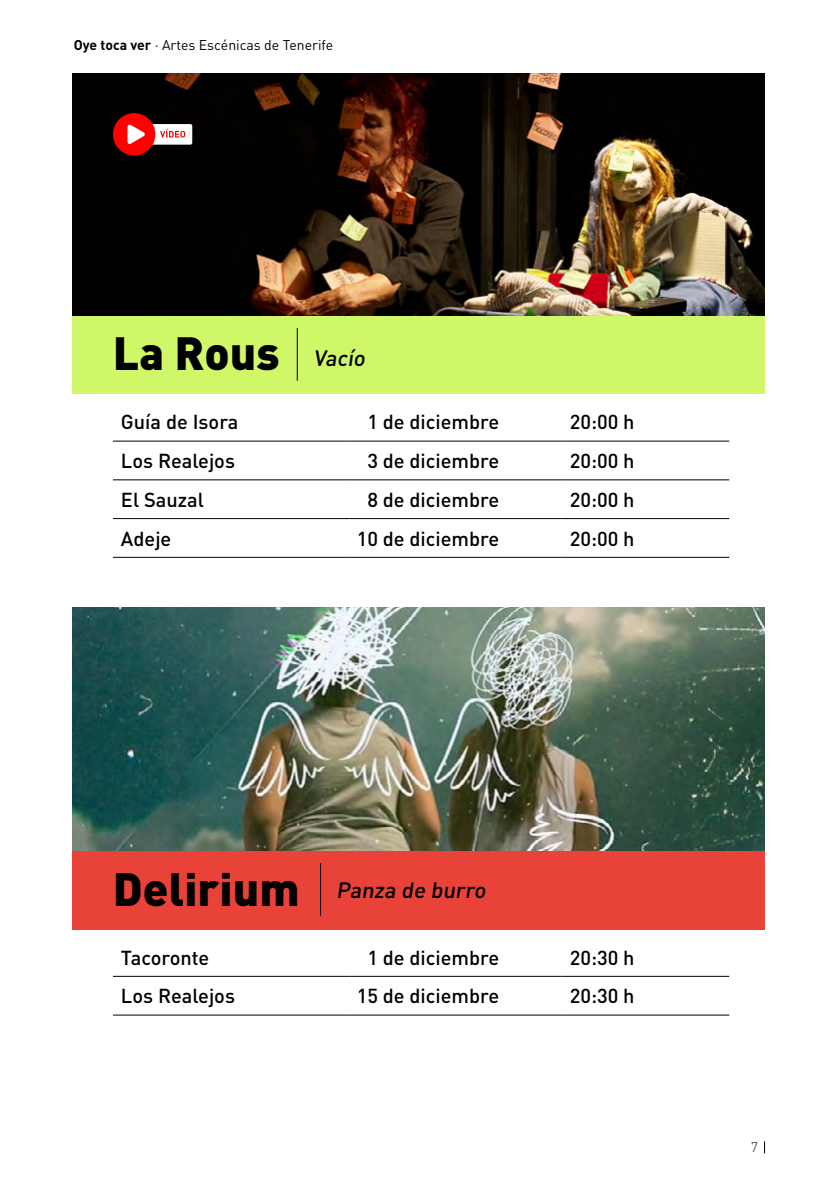
<style>
.page{position:relative;width:840px;height:1191px;background:#fff}
.page>*{position:absolute;margin:0;border:0;box-sizing:border-box;transform-origin:0 0}
.t1{font:900 46px "DIN Pro";color:#000}
.t2{font:500 22px "DIN Pro";color:#000}
.t3{font:500 20px "DIN Pro";color:#000}
.t4{font:14px "DIN Pro";color:#000}
.t5{font:14px "DIN Pro";color:#575756}
.s1{font-weight:700}
.s2{font-weight:500;font-size:22px}
.s3{font-weight:900;font-size:46px}
</style>
<div class="page">
<div style="left:72px;top:823px;width:692px;height:106px;background:#e94238"></div>
<hr style="left:113px;top:975px;width:236px;height:1px;background:#000">
<hr style="left:349px;top:975px;width:212px;height:1px;background:#000">
<hr style="left:561px;top:975px;width:167px;height:1px;background:#000">
<hr style="left:113px;top:1014px;width:236px;height:1px;background:#000">
<hr style="left:349px;top:1014px;width:212px;height:1px;background:#000">
<hr style="left:561px;top:1014px;width:167px;height:1px;background:#000">
<img style="left:72px;top:607px;width:692px;height:243px">
<hr style="left:320px;top:863px;width:1px;height:53px;background:#000">
<div style="left:72px;top:270px;width:692px;height:123px;background:#d0f767"></div>
<hr style="left:113px;top:440px;width:236px;height:1px;background:#000">
<hr style="left:349px;top:440px;width:212px;height:1px;background:#000">
<hr style="left:561px;top:440px;width:167px;height:1px;background:#000">
<hr style="left:113px;top:479px;width:236px;height:1px;background:#000">
<hr style="left:349px;top:479px;width:212px;height:1px;background:#000">
<hr style="left:561px;top:479px;width:167px;height:1px;background:#000">
<hr style="left:113px;top:518px;width:236px;height:1px;background:#000">
<hr style="left:349px;top:518px;width:212px;height:1px;background:#000">
<hr style="left:561px;top:518px;width:167px;height:1px;background:#000">
<hr style="left:113px;top:557px;width:236px;height:1px;background:#000">
<hr style="left:349px;top:557px;width:212px;height:1px;background:#000">
<hr style="left:561px;top:557px;width:167px;height:1px;background:#000">
<hr style="left:296px;top:328px;width:1px;height:53px;background:#000">
<img style="left:72px;top:73px;width:692px;height:243px">
<div style="left:147px;top:124px;width:45px;height:21px;background:#fff;border-radius:2px"></div>
<div style="left:113px;top:113px;width:42px;height:42px;background:#f00;border-radius:50%"></div>
<svg style="left:160px;top:129px;width:25px;height:9px"></svg>
<svg style="left:127px;top:124px;width:18px;height:20px"></svg>
<p class="t4" style="left:74px;top:36px;width:261px"><span class="s1">Oye toca ver</span> · Artes Escénicas de Tenerife</p>
<h1 class="t1" style="left:113px;top:322px;width:257px">La Rous <span class="s2">Vacío</span></h1>
<p class="t3" style="left:121px;top:408px;width:119px">Guía de Isora</p>
<p class="t3" style="left:367px;top:408px;width:133px">1 de diciembre</p>
<p class="t3" style="left:569px;top:408px;width:66px">20:00 h</p>
<p class="t3" style="left:121px;top:447px;width:115px">Los Realejos</p>
<p class="t3" style="left:367px;top:447px;width:133px">3 de diciembre</p>
<p class="t3" style="left:569px;top:447px;width:66px">20:00 h</p>
<p class="t3" style="left:121px;top:486px;width:85px">El Sauzal</p>
<p class="t3" style="left:367px;top:486px;width:133px">8 de diciembre</p>
<p class="t3" style="left:569px;top:486px;width:66px">20:00 h</p>
<p class="t3" style="left:121px;top:525px;width:52px">Adeje</p>
<p class="t3" style="left:356px;top:525px;width:144px">10 de diciembre</p>
<p class="t3" style="left:569px;top:525px;width:66px">20:00 h</p>
<p class="t2" style="left:113px;top:875px;width:378px"><span class="s3">Deli ri u m</span> Panza de burro</p>
<p class="t3" style="left:121px;top:943px;width:90px">Tacoronte</p>
<p class="t3" style="left:367px;top:943px;width:133px">1 de diciembre</p>
<p class="t3" style="left:569px;top:943px;width:66px">20:30 h</p>
<p class="t3" style="left:121px;top:982px;width:115px">Los Realejos</p>
<p class="t3" style="left:356px;top:982px;width:144px">15 de diciembre</p>
<p class="t3" style="left:569px;top:982px;width:66px">20:30 h</p>
<p class="t5" style="left:750px;top:1137px;width:9px">7</p>
</div>
